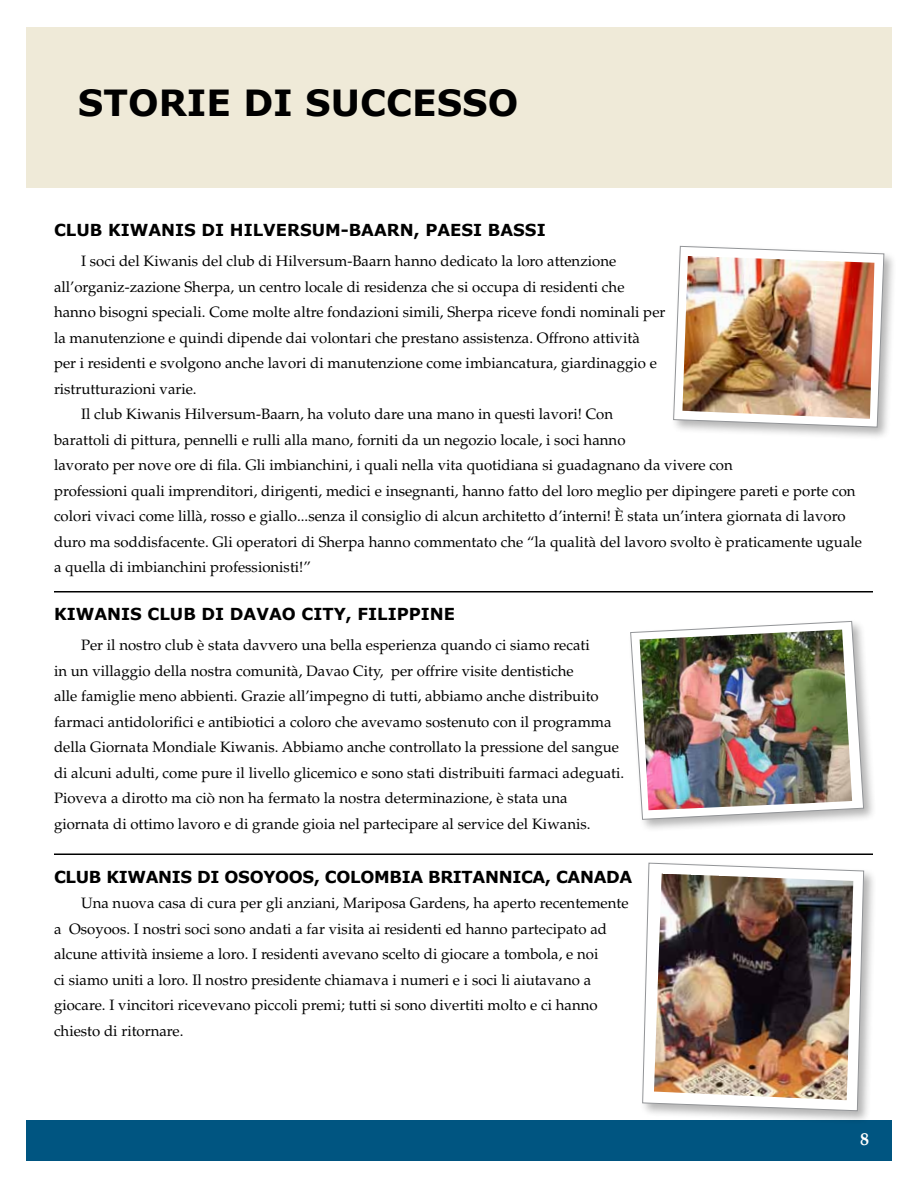
<style>
.page{position:relative;width:918px;height:1188px;background:#fff}
.page>*{position:absolute;margin:0;border:0;box-sizing:border-box;transform-origin:0 0}
.t1{font:700 36px "Verdana";color:#000}
.t2{font:700 18px "Palatino LT Std";color:#fff}
.t3{font:700 16.5px "Verdana";color:#000}
.t4{font:700 16.5px "Verdana";letter-spacing:-.02em;color:#000}
.t5{font:15px/25.5px "Palatino LT Std";color:#000}
</style>
<div class="page">
<div style="left:26px;top:27px;width:866px;height:160px;background:#efead8"></div>
<div style="left:26px;top:1121px;width:866px;height:40px;background:#005581"></div>
<div style="left:671px;top:244px;width:227px;height:197px;background:#000;opacity:.3"></div>
<svg style="left:673px;top:246px;width:212px;height:182px"></svg>
<img style="left:682px;top:256px;width:192px;height:163px">
<div style="left:628px;top:618px;width:249px;height:215px;background:#000;opacity:.3"></div>
<svg style="left:630px;top:621px;width:234px;height:199px"></svg>
<img style="left:640px;top:630px;width:212px;height:180px">
<div style="left:640px;top:860px;width:237px;height:264px;background:#000;opacity:.3"></div>
<svg style="left:642px;top:862px;width:222px;height:250px"></svg>
<img style="left:654px;top:874px;width:199px;height:226px">
<hr style="left:54px;top:591px;width:819px;height:1px;background:#000">
<hr style="left:54px;top:854px;width:819px;height:1px;background:#000">
<h1 class="t1" style="left:78px;top:80px;width:255px">STORI E DI SUCC</h1>
<h1 class="t1" style="left:412px;top:80px;width:108px">ESSO</h1>
<p class="t3" style="left:54px;top:219px;width:471px">CLU B KIWANIS DI HI LVERSU M-BAARN, PAESI BASSI</p>
<p class="t5" style="left:81px;top:249px;width:537px">I soci del Kiwanis del club di Hilversum-Baarn hanno dedicato la loro attenzione</p>
<p class="t5" style="left:54px;top:274px;width:572px">all’organiz-zazione Sherpa, un centro locale di residenza che si occupa di residenti che</p>
<p class="t5" style="left:54px;top:300px;width:613px">hanno bisogni speciali. Come molte altre fondazioni simili, Sherpa riceve fondi nominali per</p>
<p class="t5" style="left:54px;top:325px;width:587px">la manutenzione e quindi dipende dai volontari che prestano assistenza. Offrono attività</p>
<p class="t5" style="left:54px;top:351px;width:604px">per i residenti e svolgono anche lavori di manutenzione come imbiancatura, giardinaggio e</p>
<p class="t5" style="left:54px;top:376px;width:144px">ristrutturazioni varie.</p>
<p class="t5" style="left:81px;top:402px;width:534px">Il club Kiwanis Hilversum-Baarn, ha voluto dare una mano in questi lavori! Con</p>
<p class="t5" style="left:54px;top:427px;width:573px">barattoli di pittura, pennelli e rulli alla mano, forniti da un negozio locale, i soci hanno</p>
<p class="t5" style="left:54px;top:453px;width:680px">lavorato per nove ore di fila. Gli imbianchini, i quali nella vita quotidiana si guadagnano da vivere con</p>
<p class="t5" style="left:54px;top:478px;width:803px">professioni quali imprenditori, dirigenti, medici e insegnanti, hanno fatto del loro meglio per dipingere pareti e porte con</p>
<p class="t5" style="left:54px;top:504px;width:793px">colori vivaci come lillà, rosso e giallo...senza il consiglio di alcun architetto d’interni! È stata un’intera giornata di lavoro</p>
<p class="t5" style="left:54px;top:529px;width:810px">duro ma soddisfacente. Gli operatori di Sherpa hanno commentato che “la qualità del lavoro svolto è praticamente uguale</p>
<p class="t5" style="left:54px;top:555px;width:258px">a quella di imbianchini professionisti!”</p>
<p class="t3" style="left:54px;top:603px;width:345px">KIWANIS CLU B DI DAVAO CITY, FI LIPPI</p>
<p class="t3" style="left:430px;top:603px;width:27px">NE</p>
<p class="t5" style="left:54px;top:633px;width:572px;text-indent:27px">Per il nostro club è stata davvero una bella esperienza quando ci siamo recati<br>in un villaggio della nostra comunità, Davao City, per offrire visite dentistiche<br>alle famiglie meno abbienti. Grazie all’impegno di tutti, abbiamo anche distribuito farmaci antidolorifici e antibiotici a coloro che avevamo sostenuto con il programma della Giornata Mondiale Kiwanis. Abbiamo anche controllato la pressione del sangue di alcuni adulti, come pure il livello glicemico e sono stati distribuiti farmaci adeguati.<br>Pioveva a dirotto ma ciò non ha fermato la nostra determinazione, è stata una giornata di ottimo lavoro e di grande gioia nel partecipare al service del Kiwanis.</p>
<p class="t4" style="left:54px;top:866px;width:580px">CLU B KIWANIS DI OSOYOOS, COLOMBIA BRITANNICA, CANADA</p>
<p class="t5" style="left:54px;top:891px;width:576px;text-indent:27px">Una nuova casa di cura per gli anziani, Mariposa Gardens, ha aperto recentemente a Osoyoos. I nostri soci sono andati a far visita ai residenti ed hanno partecipato ad alcune attività insieme a loro. I residenti avevano scelto di giocare a tombola, e noi<br>ci siamo uniti a loro. Il nostro presidente chiamava i numeri e i soci li aiutavano a giocare. I vincitori ricevevano piccoli premi; tutti si sono divertiti molto e ci hanno chiesto di ritornare.</p>
<p class="t2" style="left:860px;top:1129px;width:10px">8</p>
</div>
